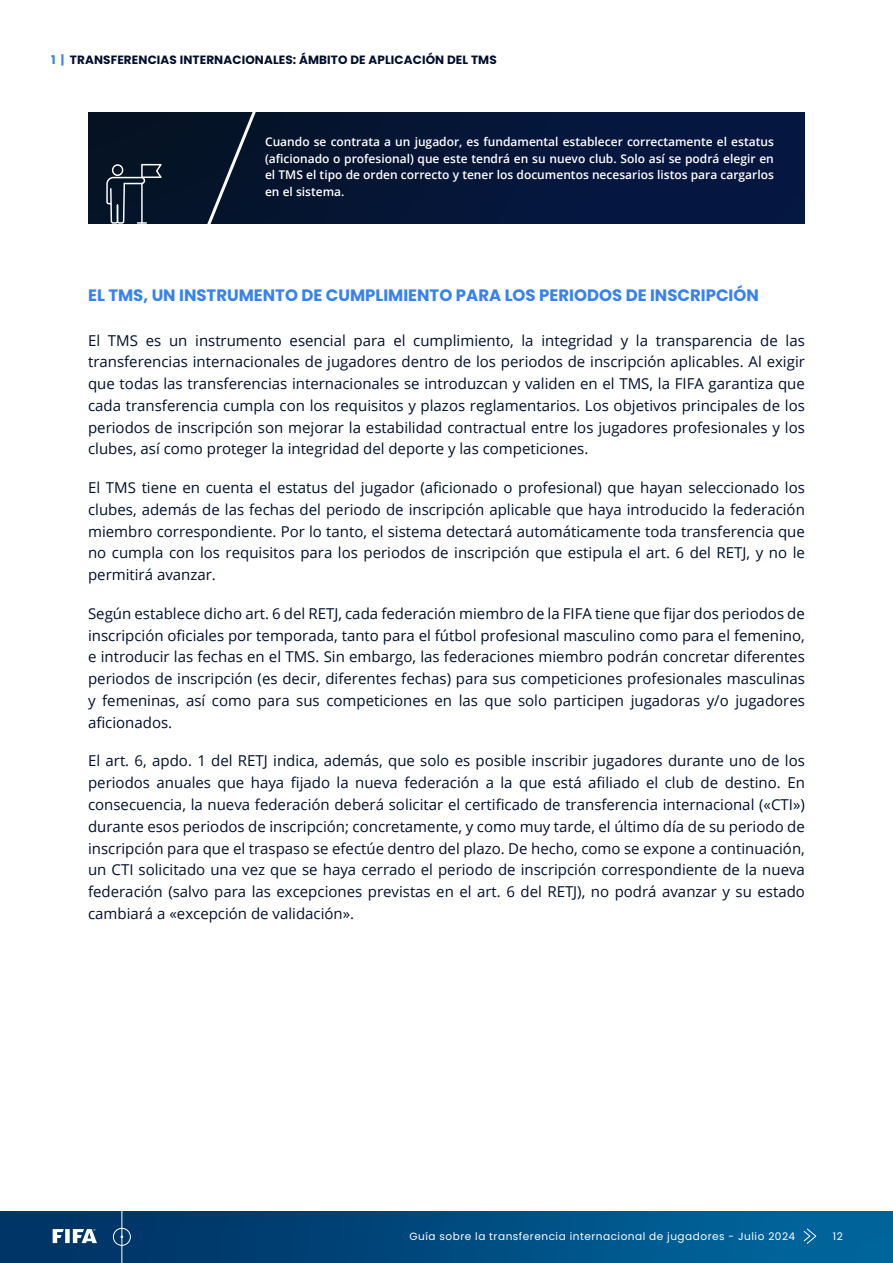
<style>
.page{position:relative;width:893px;height:1263px;background:#fff}
.page>*{position:absolute;margin:0;border:0;box-sizing:border-box;transform-origin:0 0}
.t1{font:700 16.5px "Poppins";color:#3682f1}
.t2{font:15px/21.8px "Open Sans";color:#000f2c;text-align:justify}
.t3{font:600 12px/16.5px "Open Sans";color:#fff;text-align:justify}
.t4{font:700 12px "Poppins";letter-spacing:.01em;color:#000f2c}
.t5{font:10.5px "Poppins";letter-spacing:.05em;color:#fff}
.s1{color:#3682f1}
</style>
<div class="page">
<img style="left:0;top:1212px;width:892px;height:50px">
<svg style="left:53px;top:1229px;width:11px;height:14px"></svg>
<div style="left:65px;top:1229px;width:5px;height:14px;background:#fff"></div>
<svg style="left:73px;top:1229px;width:24px;height:14px"></svg>
<hr style="left:121px;top:1199px;width:1px;height:64px;background:#fff">
<div style="left:113px;top:1228px;width:18px;height:18px;border:1px solid #fff;border-radius:50%"></div>
<svg style="left:804px;top:1228px;width:12px;height:15px"></svg>
<img style="left:88px;top:112px;width:717px;height:111px">
<svg style="left:203px;top:112px;width:59px;height:112px;background:#122035"></svg>
<svg style="left:106px;top:164px;width:56px;height:60px;background:#293646"></svg>
<p class="t4" style="left:51px;top:52px;width:447px"><span class="s1">1 |</span> TRANSFERENCIAS INTERNACIONALES: ÁMBITO DE APLICACIÓN DEL TMS</p>
<p class="t3" style="left:265px;top:133px;width:510px">Cuando se contrata a un jugador, es fundamental establecer correctamente el estatus (aficionado o profesional) que este tendrá en su nuevo club. Solo así se podrá elegir en el TMS el tipo de orden correcto y tener los documentos necesarios listos para cargarlos en el sistema.</p>
<p class="t1" style="left:88px;top:285px;width:672px">EL TMS, UN INSTRUMENTO DE CUMPLIMIENTO PARA LOS PERIODOS DE INSCRIPCIÓN</p>
<p class="t2" style="left:88px;top:329px;width:718px">El TMS es un instrumento esencial para el cumplimiento, la integridad y la transparencia de las transferencias internacionales de jugadores dentro de los periodos de inscripción aplicables. Al exigir que todas las transferencias internacionales se introduzcan y validen en el TMS, la FIFA garantiza que cada transferencia cumpla con los requisitos y plazos reglamentarios. Los objetivos principales de los periodos de inscripción son mejorar la estabilidad contractual entre los jugadores profesionales y los clubes, así como proteger la integridad del deporte y las competiciones.</p>
<p class="t2" style="left:88px;top:476px;width:718px">El TMS tiene en cuenta el estatus del jugador (aficionado o profesional) que hayan seleccionado los clubes, además de las fechas del periodo de inscripción aplicable que haya introducido la federación miembro correspondiente. Por lo tanto, el sistema detectará automáticamente toda transferencia que no cumpla con los requisitos para los periodos de inscripción que estipula el art. 6 del RETJ, y no le permitirá avanzar.</p>
<p class="t2" style="left:88px;top:602px;width:718px">Según establece dicho art. 6 del RETJ, cada federación miembro de la FIFA tiene que fijar dos periodos de inscripción oficiales por temporada, tanto para el fútbol profesional masculino como para el femenino, e introducir las fechas en el TMS. Sin embargo, las federaciones miembro podrán concretar diferentes periodos de inscripción (es decir, diferentes fechas) para sus competiciones profesionales masculinas y femeninas, así como para sus competiciones en las que solo participen jugadoras y/o jugadores aficionados.</p>
<p class="t2" style="left:88px;top:750px;width:718px">El art. 6, apdo. 1 del RETJ indica, además, que solo es posible inscribir jugadores durante uno de los periodos anuales que haya fijado la nueva federación a la que está afiliado el club de destino. En consecuencia, la nueva federación deberá solicitar el certificado de transferencia internacional («CTI») durante esos periodos de inscripción; concretamente, y como muy tarde, el último día de su periodo de inscripción para que el traspaso se efectúe dentro del plazo. De hecho, como se expone a continuación, un CTI solicitado una vez que se haya cerrado el periodo de inscripción correspondiente de la nueva federación (salvo para las excepciones previstas en el art. 6 del RETJ), no podrá avanzar y su estado cambiará a «excepción de validación».</p>
<p class="t5" style="left:410px;top:1230px;width:387px">Guía sobre la transferencia internacional de jugadores - Julio 2024</p>
<p class="t5" style="left:833px;top:1230px;width:11px">12</p>
</div>
